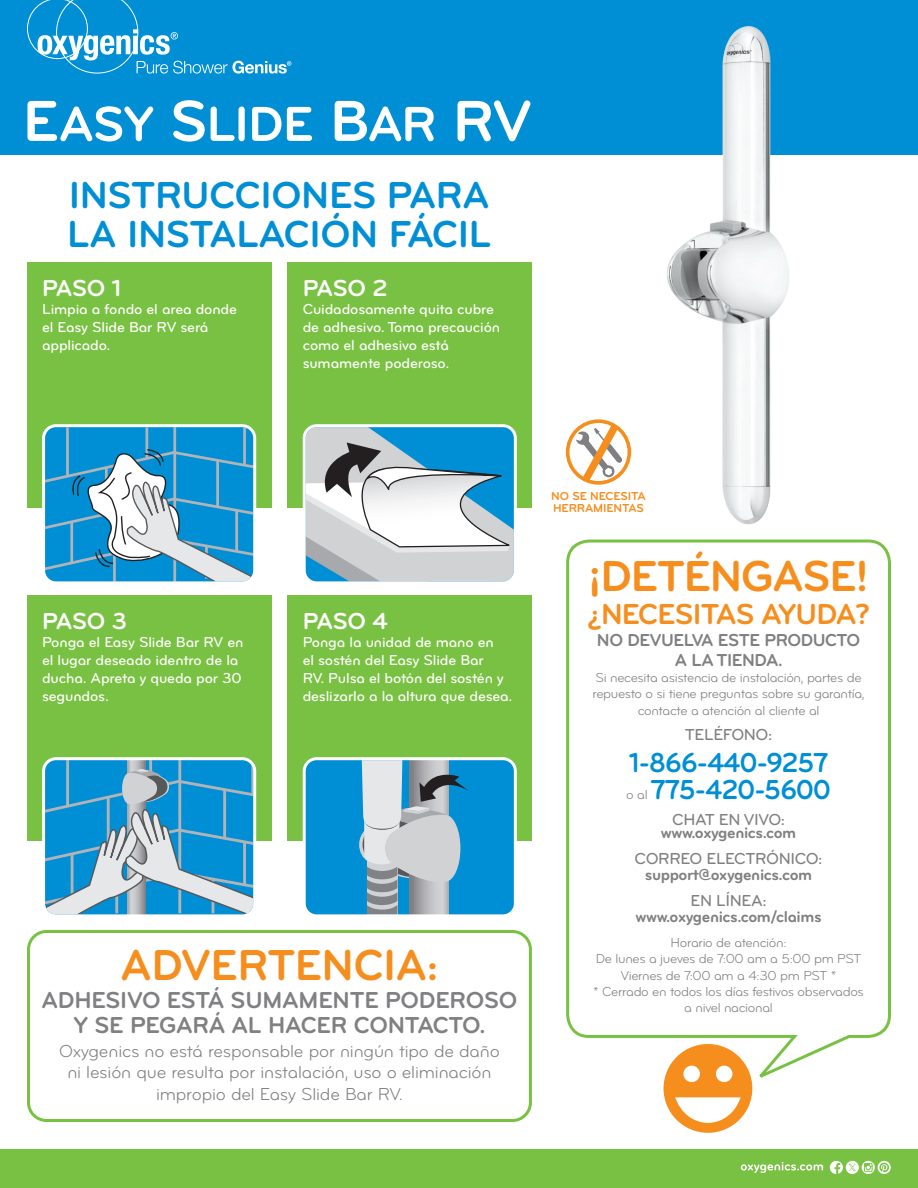
<style>
.page{position:relative;width:918px;height:1188px;background:#fff}
.page>*{position:absolute;margin:0;border:0;box-sizing:border-box;transform-origin:0 0}
.t1{font:51px "Bryant Bold Alternate SC850";letter-spacing:-.025em;color:#fff}
.t2{font:45px "Bryant Bold Alternate";letter-spacing:-.025em;color:#f68e1e}
.t3{font:39px/39px "Bryant Bold Alternate";letter-spacing:-.01em;color:#008fd5}
.t4{font:30px "Bryant Bold Alternate";letter-spacing:-.03em;color:#f68e1e}
.t5{font:28.5px/27px "Bryant Bold Alternate";letter-spacing:-.025em;color:#008fd5;scale:.92 1}
.t6{font:24px/25.5px "Bryant Bold Alternate";letter-spacing:-.01em;color:#808083;text-align:center}
.t7{font:24px "Bryant Bold Alternate";letter-spacing:-.015em;color:#fff}
.t8{font:18px/21.6px "Bryant Regular Alternate";letter-spacing:-.01em;color:#808083;text-align:center}
.t9{font:18px/19.5px "Bryant Bold Alternate";letter-spacing:-.025em;color:#808083;text-align:center}
.t10{font:16.5px "Bryant Bold Alternate";letter-spacing:-.025em;color:#808083}
.t11{font:16.5px "Bryant Medium Alternate";letter-spacing:-.025em;color:#808083}
.t12{font:15px/18px "Bryant Medium Alternate";letter-spacing:-.01em;color:#fff}
.t13{font:13.5px/16.2px "Bryant Regular Alternate";letter-spacing:-.025em;color:#808083;text-align:center}
.t14{font:12px/12px "Bryant Bold Alternate";letter-spacing:-.01em;color:#f68e1e}
.s1{font-size:60px}
.s2{font-family:"Bryant Regular Alternate";font-size:13.5px;color:#808083}
</style>
<div class="page">
<div style="left:0;top:0;width:918px;height:155px;background:#008fd5"></div>
<svg style="left:27px;top:0;width:264px;height:74px"></svg>
<div style="left:0;top:1149px;width:918px;height:39px;background:#79c142"></div>
<svg style="left:741px;top:1162px;width:82px;height:11px"></svg>
<svg style="left:830px;top:1161px;width:61px;height:13px"></svg>
<svg style="left:566px;top:539px;width:325px;height:546px"></svg>
<div style="left:664px;top:1044px;width:88px;height:89px;background:#f68e1e;border-radius:50%"></div>
<svg style="left:675px;top:1097px;width:66px;height:26px"></svg>
<div style="left:683px;top:1066px;width:17px;height:16px;background:#fff;border-radius:50%"></div>
<div style="left:716px;top:1066px;width:16px;height:16px;background:#fff;border-radius:50%"></div>
<div style="left:566px;top:419px;width:65px;height:66px;border:4px solid #f68e1e;border-radius:50%"></div>
<svg style="left:576px;top:419px;width:49px;height:66px"></svg>
<div style="left:27px;top:262px;width:244px;height:246px;background:#79c142"></div>
<div style="left:27px;top:596px;width:244px;height:245px;background:#79c142"></div>
<div style="left:288px;top:262px;width:244px;height:246px;background:#79c142"></div>
<div style="left:288px;top:596px;width:244px;height:245px;background:#79c142"></div>
<img style="left:633px;top:26px;width:212px;height:523px">
<div style="left:27px;top:930px;width:505px;height:192px;border:3px solid #79c142;border-radius:18px"></div>
<div style="left:44px;top:426px;width:211px;height:157px;background:#008fd5;border-radius:12px"></div>
<hr style="left:173px;top:427px;width:3px;height:154px;background:#b2b3b7">
<hr style="left:66px;top:427px;width:3px;height:50px;background:#b2b3b7">
<hr style="left:243px;top:427px;width:3px;height:39px;background:#b2b3b7">
<hr style="left:146px;top:428px;width:2px;height:30px;background:#b2b3b7">
<svg style="left:46px;top:448px;width:206px;height:132px"></svg>
<div style="left:42px;top:424px;width:214px;height:160px;border:3px solid #fff;border-radius:12px"></div>
<div style="left:44px;top:759px;width:211px;height:157px;background:#008fd5;border-radius:12px"></div>
<hr style="left:178px;top:760px;width:3px;height:153px;background:#b2b3b7">
<hr style="left:66px;top:760px;width:3px;height:47px;background:#b2b3b7">
<hr style="left:251px;top:760px;width:2px;height:35px;background:#b2b3b7">
<hr style="left:149px;top:760px;width:3px;height:28px;background:#b2b3b7">
<svg style="left:127px;top:761px;width:19px;height:8px"></svg>
<svg style="left:46px;top:769px;width:206px;height:144px"></svg>
<div style="left:42px;top:757px;width:214px;height:160px;border:3px solid #fff;border-radius:12px"></div>
<svg style="left:307px;top:428px;width:206px;height:152px;background:#a2c1d2"></svg>
<div style="left:303px;top:424px;width:214px;height:160px;border:3px solid #fff;border-radius:12px"></div>
<div style="left:304px;top:759px;width:211px;height:157px;background:#008fd5;border-radius:12px"></div>
<svg style="left:359px;top:761px;width:110px;height:152px"></svg>
<div style="left:303px;top:757px;width:214px;height:160px;border:3px solid #fff;border-radius:12px"></div>
<p class="t1" style="left:23px;top:92px;width:511px"><span class="s1">E</span>ASY <span class="s1">S</span>LIDE <span class="s1">B</span>AR <span class="s1">RV</span></p>
<p class="t3" style="left:67px;top:176px;width:426px">INSTRUCCIONES PARA<br>LA INSTALACIÓN FÁCIL</p>
<p class="t7" style="left:42px;top:273px;width:81px">PASO 1</p>
<p class="t12" style="left:42px;top:300px;width:196px">Limpia a fondo el area donde el Easy Slide Bar RV será applicado.</p>
<p class="t7" style="left:303px;top:273px;width:86px">PASO 2</p>
<p class="t12" style="left:303px;top:300px;width:199px">Cuidadosamente quita cubre de adhesivo. Toma precaución como el adhesivo está sumamente poderoso.</p>
<p class="t7" style="left:42px;top:606px;width:87px">PASO 3</p>
<p class="t12" style="left:42px;top:633px;width:203px">Ponga el Easy Slide Bar RV en el lugar deseado identro de la ducha. Apreta y queda por 30 segundos.</p>
<p class="t7" style="left:303px;top:606px;width:87px">PASO 4</p>
<p class="t12" style="left:303px;top:633px;width:211px">Ponga la unidad de mano en<br>el sostén del Easy Slide Bar<br>RV. Pulsa el botón del sostén y deslizarlo a la altura que desea.</p>
<p class="t2" style="left:121px;top:937px;width:319px">ADVERTENCIA:</p>
<p class="t6" style="left:41px;top:987px;width:478px">ADHESIVO ESTÁ SUMAMENTE PODEROSO<br>Y SE PEGARÁ AL HACER CONTACTO.</p>
<p class="t8" style="left:59px;top:1040px;width:442px">Oxygenics no está responsable por ningún tipo de daño ni lesión que resulta por instalación, uso o eliminación impropio del Easy Slide Bar RV.</p>
<p class="t14" style="left:551px;top:490px;width:96px">NO SE NECESITA<br>HERRAMIENTAS</p>
<p class="t2" style="left:588px;top:548px;width:282px">¡DETÉNGASE!</p>
<p class="t4" style="left:588px;top:595px;width:284px">¿NECESITAS AYUDA?</p>
<p class="t9" style="left:597px;top:631px;width:265px">NO DEVUELVA ESTE PRODUCTO<br>A LA TIENDA.</p>
<p class="t13" style="left:592px;top:670px;width:274px">Si necesita asistencia de instalación, partes de repuesto o si tiene preguntas sobre su garantía, contacte a atención al cliente al</p>
<p class="t11" style="left:685px;top:725px;width:89px">TELÉFONO:</p>
<p class="t5" style="left:626px;top:749px;width:224px">1-866-440-9257 <span class="s2">o al</span> 775-420-5600</p>
<p class="t11" style="left:672px;top:809px;width:114px">CHAT EN VIVO:</p>
<p class="t10" style="left:661px;top:822px;width:137px">www.oxygenics.com</p>
<p class="t11" style="left:635px;top:848px;width:189px">CORREO ELECTRÓNICO:</p>
<p class="t10" style="left:645px;top:864px;width:169px">support@oxygenics.com</p>
<p class="t11" style="left:691px;top:890px;width:78px">EN LÍNEA:</p>
<p class="t10" style="left:635px;top:906px;width:188px">www.oxygenics.com/claims</p>
<p class="t13" style="left:596px;top:935px;width:267px">Horario de atención:<br>De lunes a jueves de 7:00 am a 5:00 pm PST</p>
<p class="t13" style="left:621px;top:967px;width:217px">Viernes de 7:00 am a 4:30 pm PST *</p>
<p class="t13" style="left:593px;top:983px;width:272px">* Cerrado en todos los días festivos observados a nivel nacional</p>
</div>
